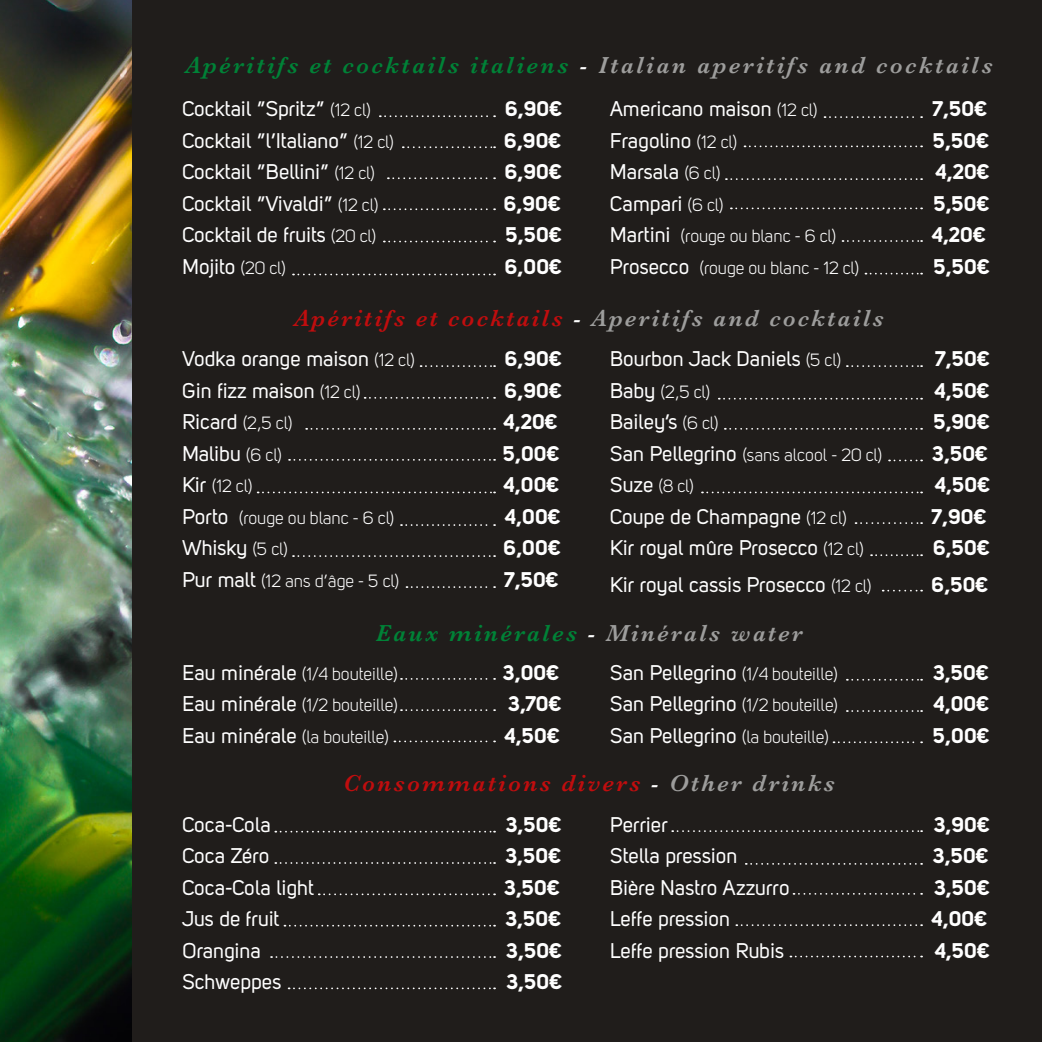
<style>
.page{position:relative;width:1042px;height:1042px;background:#fff}
.page>*{position:absolute;margin:0;border:0;box-sizing:border-box;transform-origin:0 0}
.t1{font:italic 600 23.97px "Baskerville";letter-spacing:.11em;color:#008237}
.t2{font:italic 600 23.97px "Baskerville";letter-spacing:.1em;color:#9d9d9c}
.t3{font:italic 600 23.97px "Baskerville";letter-spacing:.1em;color:#c00d0e}
.t4{font:21px "Uni Sans Regular";color:#fff}
.t5{font:21px "Uni Sans Bold";color:#fff}
.t6{font:17.5px "Uni Sans Book";color:#fff}
.s1{color:#fff}
.s2{color:#9d9d9c}
.s3{font-family:"Uni Sans Book";font-size:17.5px}
.s4{font-family:"Uni Sans Regular";font-size:21px}
.s5{color:#c00d0e}
</style>
<div class="page">
<div style="left:30px;top:0;width:1012px;height:1042px;background:#201d1b"></div>
<img style="left:0;top:0;width:131px;height:1042px">
<svg style="left:380px;top:115px;width:115px;height:2px"></svg>
<svg style="left:403px;top:146px;width:92px;height:2px"></svg>
<svg style="left:388px;top:177px;width:107px;height:2px"></svg>
<svg style="left:384px;top:208px;width:111px;height:2px"></svg>
<svg style="left:384px;top:241px;width:111px;height:1px"></svg>
<svg style="left:824px;top:116px;width:98px;height:2px"></svg>
<svg style="left:744px;top:145px;width:178px;height:2px"></svg>
<svg style="left:726px;top:178px;width:196px;height:2px"></svg>
<svg style="left:731px;top:207px;width:191px;height:2px"></svg>
<svg style="left:842px;top:240px;width:80px;height:2px"></svg>
<svg style="left:865px;top:273px;width:57px;height:1px"></svg>
<svg style="left:421px;top:365px;width:74px;height:2px"></svg>
<svg style="left:365px;top:397px;width:130px;height:2px"></svg>
<svg style="left:306px;top:428px;width:189px;height:2px"></svg>
<svg style="left:289px;top:459px;width:206px;height:2px"></svg>
<svg style="left:258px;top:491px;width:237px;height:2px"></svg>
<svg style="left:401px;top:524px;width:94px;height:2px"></svg>
<svg style="left:293px;top:555px;width:202px;height:2px"></svg>
<svg style="left:406px;top:586px;width:89px;height:2px"></svg>
<svg style="left:847px;top:365px;width:75px;height:2px"></svg>
<svg style="left:719px;top:398px;width:203px;height:1px"></svg>
<svg style="left:725px;top:428px;width:197px;height:2px"></svg>
<svg style="left:889px;top:459px;width:33px;height:2px"></svg>
<svg style="left:702px;top:491px;width:220px;height:2px"></svg>
<svg style="left:855px;top:522px;width:67px;height:2px"></svg>
<svg style="left:871px;top:554px;width:51px;height:2px"></svg>
<svg style="left:882px;top:590px;width:40px;height:1px"></svg>
<svg style="left:401px;top:678px;width:94px;height:2px"></svg>
<svg style="left:401px;top:709px;width:94px;height:2px"></svg>
<svg style="left:394px;top:740px;width:101px;height:2px"></svg>
<svg style="left:847px;top:679px;width:75px;height:1px"></svg>
<svg style="left:847px;top:710px;width:75px;height:2px"></svg>
<svg style="left:833px;top:741px;width:89px;height:2px"></svg>
<svg style="left:275px;top:831px;width:220px;height:1px"></svg>
<svg style="left:275px;top:862px;width:220px;height:2px"></svg>
<svg style="left:319px;top:893px;width:176px;height:2px"></svg>
<svg style="left:284px;top:925px;width:211px;height:1px"></svg>
<svg style="left:271px;top:956px;width:224px;height:2px"></svg>
<svg style="left:672px;top:830px;width:250px;height:2px"></svg>
<svg style="left:746px;top:863px;width:176px;height:2px"></svg>
<svg style="left:793px;top:893px;width:129px;height:1px"></svg>
<svg style="left:736px;top:924px;width:186px;height:2px"></svg>
<svg style="left:790px;top:955px;width:132px;height:2px"></svg>
<svg style="left:293px;top:274px;width:202px;height:1px"></svg>
<svg style="left:289px;top:987px;width:206px;height:2px"></svg>
<p class="t1" style="left:186px;top:49px;width:808px">Apéritifs et cocktails italiens <span class="s1">-</span> <span class="s2">Italian aperitifs and cocktails</span></p>
<p class="t4" style="left:182px;top:97px;width:190px">Cocktail ”Spritz” <span class="s3">(12 cl)</span></p>
<p class="t5" style="left:505px;top:96px;width:58px">6,90€</p>
<p class="t4" style="left:182px;top:128px;width:213px">Cocktail ”l’Italiano” <span class="s3">(12 cl)</span></p>
<p class="t5" style="left:504px;top:127px;width:58px">6,90€</p>
<p class="t4" style="left:182px;top:160px;width:194px">Cocktail ”Bellini” <span class="s3">(12 cl)</span></p>
<p class="t5" style="left:505px;top:159px;width:58px">6,90€</p>
<p class="t4" style="left:182px;top:191px;width:198px">Cocktail ”Vivaldi” <span class="s3">(12 cl)</span></p>
<p class="t5" style="left:504px;top:190px;width:58px">6,90€</p>
<p class="t4" style="left:182px;top:223px;width:196px">Cocktail de fruits <span class="s3">(20 cl)</span></p>
<p class="t5" style="left:506px;top:222px;width:57px">5,50€</p>
<p class="t4" style="left:182px;top:254px;width:105px">Mojito <span class="s3">(20 cl)</span></p>
<p class="t5" style="left:505px;top:253px;width:58px">6,00€</p>
<p class="t4" style="left:610px;top:97px;width:209px">Americano maison <span class="s3">(12 cl)</span></p>
<p class="t5" style="left:933px;top:96px;width:55px">7,50€</p>
<p class="t4" style="left:610px;top:128px;width:129px">Fragolino <span class="s3">(12 cl)</span></p>
<p class="t5" style="left:933px;top:127px;width:57px">5,50€</p>
<p class="t4" style="left:610px;top:160px;width:112px">Marsala <span class="s3">(6 cl)</span></p>
<p class="t5" style="left:935px;top:159px;width:56px">4,20€</p>
<p class="t4" style="left:610px;top:191px;width:115px">Campari <span class="s3">(6 cl)</span></p>
<p class="t5" style="left:933px;top:190px;width:57px">5,50€</p>
<p class="t6" style="left:610px;top:226px;width:228px"><span class="s4">Martini</span> (rouge ou blanc - 6 cl)</p>
<p class="t5" style="left:932px;top:222px;width:56px">4,20€</p>
<p class="t6" style="left:610px;top:258px;width:251px"><span class="s4">Prosecco</span> (rouge ou blanc - 12 cl)</p>
<p class="t5" style="left:934px;top:253px;width:57px">5,50€</p>
<p class="t2" style="left:294px;top:302px;width:591px"><span class="s5">Apéritifs et cocktails</span> <span class="s1">-</span> Aperitifs and cocktails</p>
<p class="t4" style="left:182px;top:347px;width:234px">Vodka orange maison <span class="s3">(12 cl)</span></p>
<p class="t5" style="left:505px;top:346px;width:58px">6,90€</p>
<p class="t4" style="left:182px;top:378px;width:180px">Gin fizz maison <span class="s3">(12 cl)</span></p>
<p class="t5" style="left:505px;top:377px;width:58px">6,90€</p>
<p class="t6" style="left:182px;top:413px;width:112px"><span class="s4">Ricard</span> (2,5 cl)</p>
<p class="t5" style="left:503px;top:409px;width:56px">4,20€</p>
<p class="t4" style="left:182px;top:441px;width:101px">Malibu <span class="s3">(6 cl)</span></p>
<p class="t5" style="left:503px;top:440px;width:58px">5,00€</p>
<p class="t6" style="left:182px;top:476px;width:72px"><span class="s4">Kir</span> (12 cl)</p>
<p class="t5" style="left:504px;top:472px;width:57px">4,00€</p>
<p class="t6" style="left:182px;top:508px;width:214px"><span class="s4">Porto</span> (rouge ou blanc - 6 cl)</p>
<p class="t5" style="left:505px;top:503px;width:57px">4,00€</p>
<p class="t4" style="left:182px;top:536px;width:107px">Whisky <span class="s3">(5 cl)</span></p>
<p class="t5" style="left:504px;top:535px;width:58px">6,00€</p>
<p class="t6" style="left:182px;top:571px;width:218px"><span class="s4">Pur malt</span> (12 ans d’âge - 5 cl)</p>
<p class="t5" style="left:505px;top:566px;width:55px">7,50€</p>
<p class="t4" style="left:610px;top:347px;width:232px">Bourbon Jack Daniels <span class="s3">(5 cl)</span></p>
<p class="t5" style="left:936px;top:346px;width:55px">7,50€</p>
<p class="t6" style="left:610px;top:382px;width:102px"><span class="s4">Baby</span> (2,5 cl)</p>
<p class="t5" style="left:934px;top:377px;width:57px">4,50€</p>
<p class="t4" style="left:610px;top:410px;width:110px">Bailey’s <span class="s3">(6 cl)</span></p>
<p class="t5" style="left:933px;top:409px;width:58px">5,90€</p>
<p class="t6" style="left:610px;top:445px;width:274px"><span class="s4">San Pellegrino</span> (sans alcool - 20 cl)</p>
<p class="t5" style="left:932px;top:440px;width:57px">3,50€</p>
<p class="t6" style="left:610px;top:476px;width:85px"><span class="s4">Suze</span> (8 cl)</p>
<p class="t5" style="left:935px;top:472px;width:57px">4,50€</p>
<p class="t4" style="left:610px;top:504px;width:238px">Coupe de Champagne <span class="s3">(12 cl)</span></p>
<p class="t5" style="left:932px;top:503px;width:56px">7,90€</p>
<p class="t4" style="left:610px;top:536px;width:255px">Kir royal mûre Prosecco <span class="s3">(12 cl)</span></p>
<p class="t5" style="left:933px;top:535px;width:58px">6,50€</p>
<p class="t4" style="left:610px;top:573px;width:263px">Kir royal cassis Prosecco <span class="s3">(12 cl)</span></p>
<p class="t5" style="left:932px;top:572px;width:58px">6,50€</p>
<p class="t1" style="left:376px;top:617px;width:428px">Eaux minérales <span class="s1">-</span> <span class="s2">Minérals water</span></p>
<p class="t6" style="left:182px;top:663px;width:217px"><span class="s4">Eau minérale</span> (1/4 bouteille)</p>
<p class="t5" style="left:503px;top:659px;width:57px">3,00€</p>
<p class="t6" style="left:182px;top:695px;width:217px"><span class="s4">Eau minérale</span> (1/2 bouteille)</p>
<p class="t5" style="left:508px;top:690px;width:55px">3,70€</p>
<p class="t6" style="left:182px;top:726px;width:208px"><span class="s4">Eau minérale</span> (la bouteille)</p>
<p class="t5" style="left:505px;top:722px;width:57px">4,50€</p>
<p class="t6" style="left:610px;top:663px;width:229px"><span class="s4">San Pellegrino</span> (1/4 bouteille)</p>
<p class="t5" style="left:933px;top:659px;width:57px">3,50€</p>
<p class="t6" style="left:610px;top:695px;width:229px"><span class="s4">San Pellegrino</span> (1/2 bouteille)</p>
<p class="t5" style="left:933px;top:690px;width:57px">4,00€</p>
<p class="t4" style="left:610px;top:723px;width:220px">San Pellegrino <span class="s3">(la bouteille)</span></p>
<p class="t5" style="left:933px;top:722px;width:58px">5,00€</p>
<p class="t3" style="left:343px;top:767px;width:493px">Consommations divers <span class="s1">-</span> <span class="s2">Other drinks</span></p>
<p class="t4" style="left:182px;top:812px;width:90px">Coca-Cola</p>
<p class="t5" style="left:506px;top:811px;width:57px">3,50€</p>
<p class="t4" style="left:182px;top:843px;width:89px">Coca Zéro</p>
<p class="t5" style="left:506px;top:842px;width:57px">3,50€</p>
<p class="t4" style="left:182px;top:875px;width:133px">Coca-Cola light</p>
<p class="t5" style="left:504px;top:874px;width:57px">3,50€</p>
<p class="t4" style="left:182px;top:906px;width:98px">Jus de fruit</p>
<p class="t5" style="left:506px;top:905px;width:57px">3,50€</p>
<p class="t4" style="left:182px;top:938px;width:80px">Orangina</p>
<p class="t5" style="left:506px;top:937px;width:57px">3,50€</p>
<p class="t4" style="left:182px;top:969px;width:100px">Schweppes</p>
<p class="t5" style="left:507px;top:968px;width:57px">3,50€</p>
<p class="t4" style="left:610px;top:812px;width:59px">Perrier</p>
<p class="t5" style="left:934px;top:811px;width:57px">3,90€</p>
<p class="t4" style="left:610px;top:843px;width:129px">Stella pression</p>
<p class="t5" style="left:933px;top:842px;width:57px">3,50€</p>
<p class="t4" style="left:610px;top:875px;width:181px">Bière Nastro Azzurro</p>
<p class="t5" style="left:934px;top:874px;width:57px">3,50€</p>
<p class="t4" style="left:610px;top:906px;width:121px">Leffe pression</p>
<p class="t5" style="left:931px;top:905px;width:57px">4,00€</p>
<p class="t4" style="left:610px;top:938px;width:175px">Leffe pression Rubis</p>
<p class="t5" style="left:934px;top:937px;width:57px">4,50€</p>
</div>
